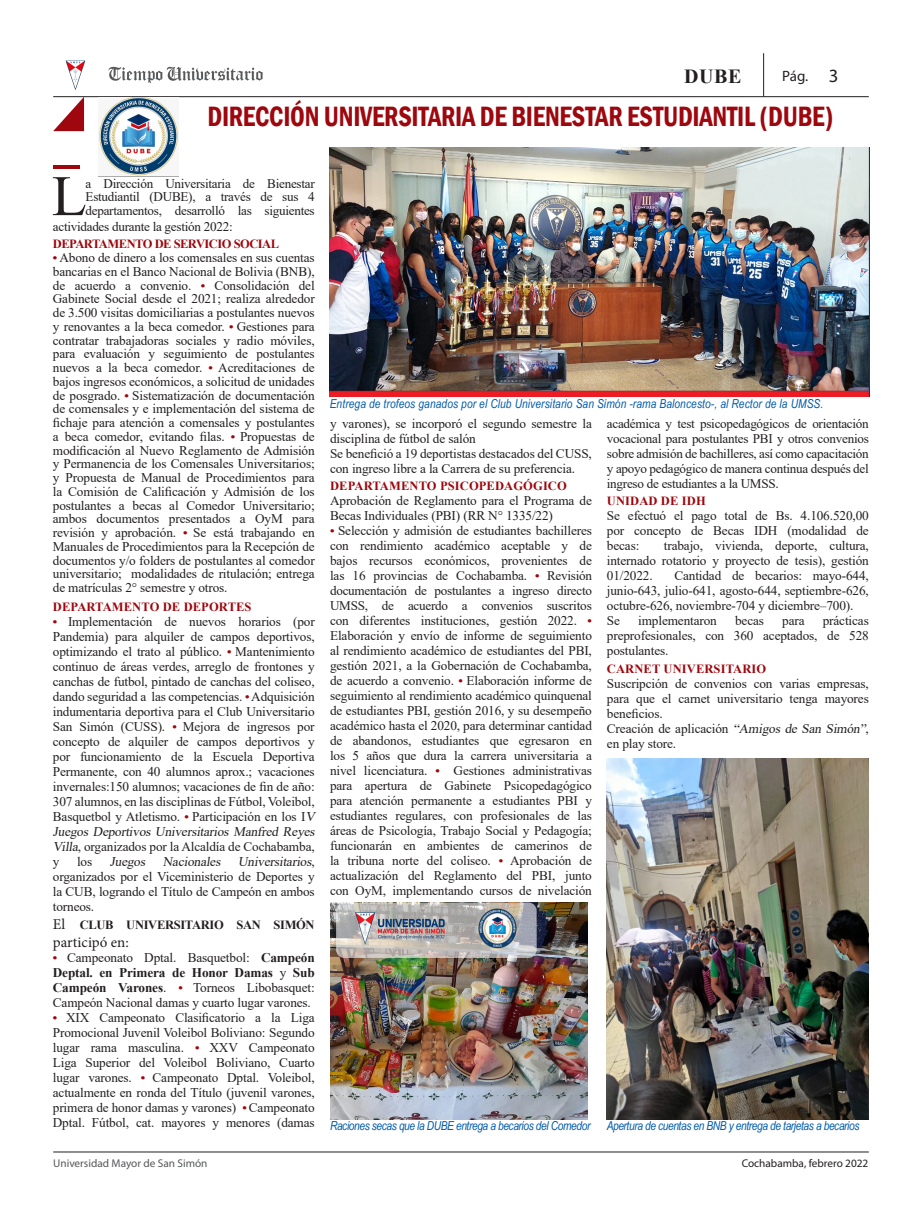
<style>
.page{position:relative;width:922px;height:1205px;background:#fff}
.page>*{position:absolute;margin:0;border:0;box-sizing:border-box;transform-origin:0 0}
.t1{font:57.25px "Times New Roman";color:#231f20}
.t2{font:600 condensed 28.75px "Franklin Gothic";letter-spacing:-.01em;color:#9d070d;scale:.91 1}
.t3{font:700 20px "Times New Roman";color:#231f20}
.t4{font:15px "Minion Pro";color:#231f20}
.t5{font:15px "Myriad Pro";color:#231f20}
.t6{font:13.25px/15px "Times New Roman";letter-spacing:-.01em;color:#231f20;text-align:justify}
.t7{font:13.12px/15px "Times New Roman";letter-spacing:-.02em;color:#231f20;text-align:justify}
.t8{font:700 12.5px "Times New Roman";letter-spacing:.01em;color:#9d070d}
.t9{font:700 12.5px "Times New Roman";letter-spacing:-.04em;color:#9d070d}
.t10{font:700 12.5px "Times New Roman";letter-spacing:-.025em;color:#231f20}
.t11{font:italic 12.38px "Arial Narrow";letter-spacing:-.03em;color:#015aaa}
.t12{font:italic 12.38px "Arial Narrow";letter-spacing:.01em;color:#015aaa}
.t13{font:11.25px "Myriad Pro";color:#57585a}
.t14{font:11.25px "Myriad Pro";color:#231f20}
.s1{font-size:18.75px}
.s2{font-weight:700;font-size:12.5px;color:#9d070d}
.s3{font-style:italic}
.s4{font-family:"Minion Pro";font-weight:400;font-size:15px}
.s5{font-weight:700}
.s6{font-size:13.12px}
.s7{font-size:13.25px}
</style>
<div class="page">
<hr style="left:53px;top:96px;width:815px;height:1px;background:#231f20">
<hr style="left:763px;top:53px;width:1px;height:43px;background:#231f20">
<svg style="left:108px;top:67px;width:154px;height:16px"></svg>
<img style="left:65px;top:60px;width:20px;height:30px">
<hr style="left:53px;top:1152px;width:815px;height:1px;background:#231f20">
<svg style="left:53px;top:97px;width:31px;height:34px"></svg>
<img style="left:329px;top:147px;width:539px;height:249px">
<hr style="left:53px;top:165px;width:26px;height:3px;background:#9d070d">
<img style="left:330px;top:902px;width:257px;height:217px">
<img style="left:98px;top:98px;width:80px;height:78px">
<img style="left:606px;top:758px;width:262px;height:361px">
<p class="t5" style="left:782px;top:66px;width:58px">Pág. <span class="s1">3</span></p>
<h3 class="t3" style="left:684px;top:62px;width:59px">DUBE</h3>
<h2 class="t2" style="left:207px;top:97px;width:689px">DIRECCIÓN UNIVERSITARIA DE BIENESTAR ESTUDIANTIL (DUBE)</h2>
<h1 class="t1" style="left:52px;top:156px;width:36px">L</h1>
<p class="t7" style="left:86px;top:176px;width:231px;line-height:13.8px">a Dirección Universitaria de Bienestar Estudiantil (DUBE), a través de sus 4 departamentos, desarrolló las siguientes</p>
<p class="t7" style="left:53px;top:219px;width:181px">actividades durante la gestión 2022:</p>
<p class="t9" style="left:53px;top:235px;width:228px">DEPARTAMENTO DE SERVICIO SOCIAL</p>
<p class="t6" style="left:53px;top:250px;width:263px;line-height:13.8px"><span class="s2">•</span> Abono de dinero a los comensales en sus cuentas bancarias en el Banco Nacional de Bolivia (BNB), de acuerdo a convenio. <span class="s2">•</span> Consolidación del Gabinete Social desde el 2021; realiza alrededor de 3.500 visitas domiciliarias a postulantes nuevos y renovantes a la beca comedor. <span class="s2">•</span> Gestiones para contratar trabajadoras sociales y radio móviles, para evaluación y seguimiento de postulantes nuevos a la beca comedor. <span class="s2">•</span> Acreditaciones de bajos ingresos económicos, a solicitud de unidades de posgrado. <span class="s2">•</span> Sistematización de documentación de comensales y e implementación del sistema de fichaje para atención a comensales y postulantes a beca comedor, evitando filas. <span class="s2">•</span> Propuestas de modificación al Nuevo Reglamento de Admisión y Permanencia de los Comensales Universitarios; y Propuesta de Manual de Procedimientos para la Comisión de Calificación y Admisión de los postulantes a becas al Comedor Universitario; ambos documentos presentados a OyM para revisión y aprobación. <span class="s2">•</span> Se está trabajando en Manuales de Procedimientos para la Recepción de documentos y/o folders de postulantes al comedor universitario; modalidades de ritulación; entrega de matrículas 2° semestre y otros.</p>
<p class="t8" style="left:53px;top:598px;width:200px">DEPARTAMENTO DE DEPORTES</p>
<p class="t6" style="left:53px;top:613px;width:266px;text-align:left"><span class="s2">•</span> Implementación de nuevos horarios (por Pandemia) para alquiler de campos deportivos, optimizando el trato al público. <span class="s2">•</span> Mantenimiento continuo de áreas verdes, arreglo de frontones y canchas de futbol, pintado de canchas del coliseo, dando seguridad a las competencias. <span class="s2">•</span> Adquisición indumentaria deportiva para el Club Universitario San Simón (CUSS). <span class="s2">•</span> Mejora de ingresos por concepto de alquiler de campos deportivos y por funcionamiento de la Escuela Deportiva Permanente, con 40 alumnos aprox.; vacaciones invernales:150 alumnos; vacaciones de fin de año:<br>307 alumnos, en las disciplinas de Fútbol, Voleibol, Basquetbol y Atletismo. <span class="s2">•</span> Participación en los I<span class="s3">V Juegos Deportivos Universitarios Manfred Reyes Villa</span>, organizados por la Alcaldía de Cochabamba, y</p>
<p class="t6" style="left:77px;top:853px;width:17px">los</p>
<p class="t6" style="left:53px;top:853px;width:263px;text-indent:57px"><span class="s3">Juegos Nacionales Universitarios</span>, organizados por el Viceministerio de Deportes y la CUB, logrando el Título de Campeón en ambos torneos.</p>
<p class="t10" style="left:53px;top:916px;width:263px"><span class="s4">El</span> CLUB UNIVERSITARIO SAN SIMÓN</p>
<p class="t4" style="left:53px;top:932px;width:78px">participó en:</p>
<p class="t6" style="left:53px;top:949px;width:263px"><span class="s2">•</span> Campeonato Dptal. Basquetbol: <span class="s5">Campeón Deptal. en Primera de Honor Damas</span> y <span class="s5">Sub Campeón Varones</span>. <span class="s2">•</span> Torneos Libobasquet:<br>Campeón Nacional damas y cuarto lugar varones.</p>
<p class="t6" style="left:53px;top:1009px;width:263px"><span class="s2">•</span> XIX Campeonato Clasificatorio a la Liga Promocional Juvenil Voleibol Boliviano: Segundo lugar rama masculina. <span class="s2">•</span> XXV Campeonato Liga Superior del Voleibol Boliviano, Cuarto lugar varones. <span class="s2">•</span> Campeonato Dptal. Voleibol, actualmente en ronda del Título (juvenil varones, primera de honor damas y varones) <span class="s2">•</span> Campeonato Dptal. Fútbol, cat. mayores y menores (damas</p>
<p class="t12" style="left:329px;top:395px;width:495px">Entrega de trofeos ganados por el Club Universitario San Simón -rama Baloncesto-, al Rector de la UMSS.</p>
<p class="t6" style="left:330px;top:415px;width:263px;text-align:left">y varones), se incorporó el segundo semestre la disciplina de fútbol de salón<br>Se benefició a 19 deportistas destacados del CUSS, con ingreso libre a la Carrera de su preferencia.</p>
<p class="t8" style="left:330px;top:477px;width:238px">DEPARTAMENTO PSICOPEDAGÓGICO</p>
<p class="t6" style="left:330px;top:493px;width:263px">Aprobación de Reglamento para el Programa de<br>Becas Individuales (PBI) (RR N° 1335/22)</p>
<p class="t6" style="left:330px;top:523px;width:263px"><span class="s2">•</span> Selección y admisión de estudiantes bachilleres con rendimiento académico aceptable y de bajos recursos económicos, provenientes de las 16 provincias de Cochabamba. <span class="s2">•</span> <span class="s6">Revisión</span></p>
<p class="t7" style="left:330px;top:583px;width:263px">documentación de postulantes a ingreso directo<br>UMSS, de acuerdo a convenios s<span class="s7">uscritos</span></p>
<p class="t6" style="left:330px;top:613px;width:263px">con diferentes instituciones, gestión 2022. <span class="s2">• </span>Elaboración y envío de informe de seguimiento al rendimiento académico de estudiantes del PBI, gestión 2021, a la Gobernación de Cochabamba, de acuerdo a convenio. <span class="s2">•</span> Elaboración informe de seguimiento al rendimiento académico quinquenal de estudiantes PBI, gestión 2016, y su desempeño académico hasta el 2020, para determinar cantidad de abandonos, estudiantes que egresaron en los 5 años que dura la carrera universitaria a nivel licenciatura. <span class="s2">•</span> Gestiones administrativas para apertura de Gabinete Psicopedagógico para atención permanente a estudiantes PBI y estudiantes regulares, con profesionales de las áreas de Psicología, Trabajo Social y Pedagogía; funcionarán en ambientes de camerinos de la tribuna norte del coliseo. <span class="s2">•</span> Aprobación de actualización del Reglamento del PBI, junto con OyM, implementando cursos de nivelación</p>
<p class="t7" style="left:606px;top:415px;width:263px">académica y test psicopedagógicos de orientación vocacional para postulantes PBI y otros convenios sobre admisión de bachilleres, así como capacitación y apoyo pedagógico de manera continua después del ingreso de estudiantes a la UMSS.</p>
<p class="t8" style="left:606px;top:492px;width:100px">UNIDAD DE IDH</p>
<p class="t6" style="left:606px;top:508px;width:263px">Se efectuó el pago total de Bs. 4.106.520,00 por concepto de Becas IDH (modalidad de becas:</p>
<p class="t6" style="left:606px;top:538px;width:263px;text-indent:57px">trabajo, vivienda, deporte, cultura, internado rotatorio y proyecto de tesis), gestión 01/2022.</p>
<p class="t6" style="left:606px;top:568px;width:263px;text-align:left;text-indent:67px">Cantidad de becarios: mayo-644, junio-643, julio-641, agosto-644, septiembre-626, octubre-626, noviembre-704 y diciembre–700).<br>Se</p>
<p class="t6" style="left:606px;top:613px;width:263px;text-indent:216px">prácticas preprofesionales, con 360 aceptados, de 528 postulantes.</p>
<p class="t8" style="left:606px;top:659px;width:161px">CARNET UNIVERSITARIO</p>
<p class="t6" style="left:606px;top:675px;width:263px;text-align:left">Suscripción de convenios con varias empresas, para que el carnet universitario tenga mayores beneficios.<br>Creación de aplicación <span class="s3">“Amigos de San Simón”</span>, en play store.</p>
<p class="t6" style="left:638px;top:613px;width:80px">implementaron</p>
<p class="t6" style="left:735px;top:613px;width:30px">becas</p>
<p class="t6" style="left:782px;top:613px;width:24px">para</p>
<p class="t11" style="left:330px;top:1117px;width:262px">Raciones secas que la DUBE entrega a becarios del Comedor</p>
<p class="t11" style="left:606px;top:1117px;width:254px">Apertura de cuentas en BNB y entrega de tarjetas a becarios</p>
<p class="t13" style="left:53px;top:1156px;width:156px">Universidad Mayor de San Simón</p>
<p class="t14" style="left:741px;top:1156px;width:128px">Cochabamba, febrero 2022</p>
</div>
